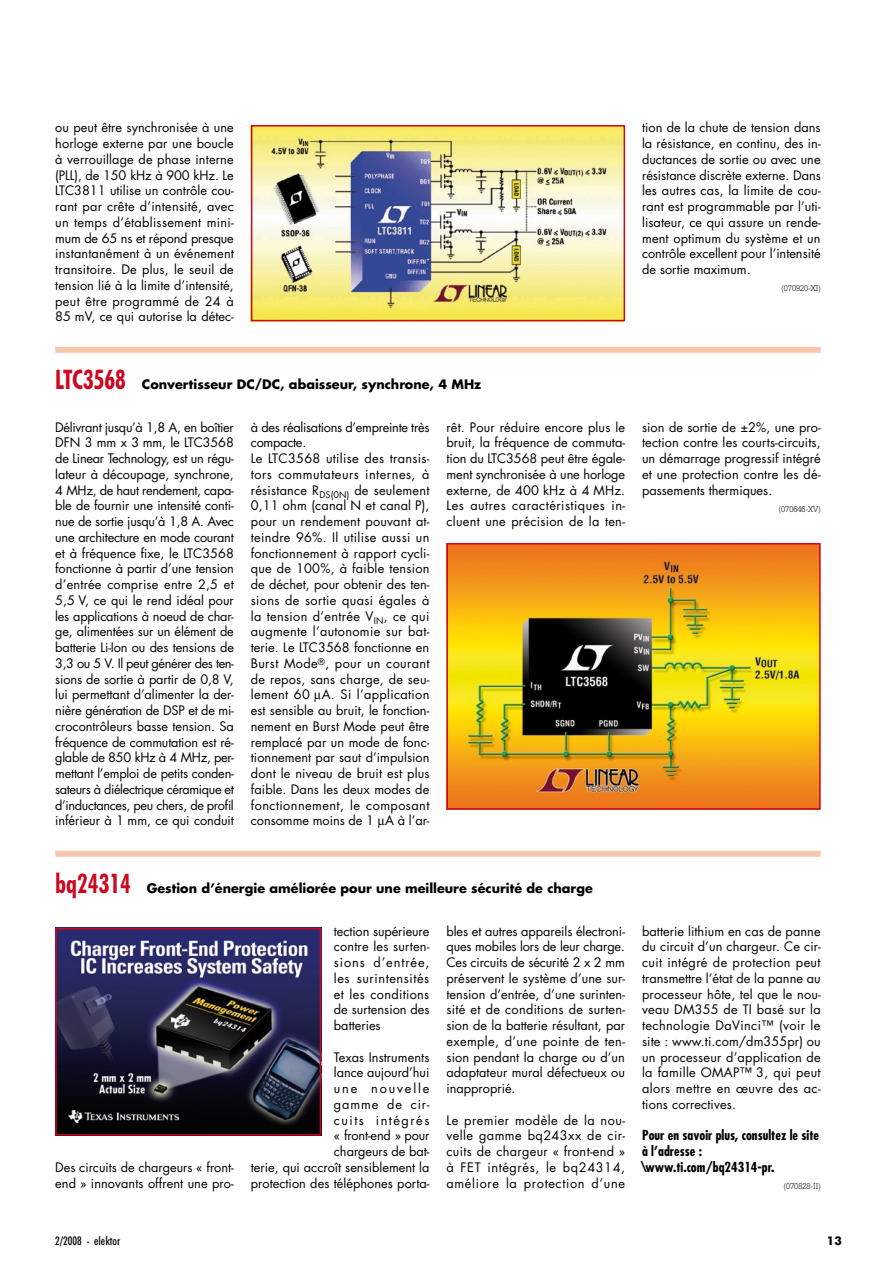
<style>
.page{position:relative;width:893px;height:1263px;background:#fff}
.page>*{position:absolute;margin:0;border:0;box-sizing:border-box;transform-origin:0 0}
.t1{font:700 condensed 13.5px/15.8px "Futura";color:#000}
.t2{font:12.75px/15.8px "Futura";letter-spacing:.01em;color:#000;text-align:justify}
.t3{font:700 12.75px "Futura";color:#000}
.t4{font:500 condensed 12px "Futura BT";color:#000}
.t5{font:700 12px "Futura BT";color:#000}
.t6{font:300 9px "Serifa BT";color:#000;scale:.9 1}
.s1{font-family:"Futura BT";font-stretch:condensed;font-size:27px;color:#cc071e}
</style>
<div class="page">
<div style="left:55px;top:347px;width:766px;height:6px;background:#f8c5ad"></div>
<img style="left:449px;top:546px;width:369px;height:261px">
<div style="left:446px;top:543px;width:375px;height:267px;border:2px solid #cc071e"></div>
<img style="left:254px;top:128px;width:368px;height:190px">
<div style="left:251px;top:125px;width:374px;height:196px;border:2px solid #cc071e"></div>
<img style="left:58px;top:931px;width:260px;height:202px">
<div style="left:55px;top:928px;width:266px;height:208px;border:2px solid #cc071e"></div>
<div style="left:55px;top:851px;width:766px;height:6px;background:#f8c5ad"></div>
<p class="t2" style="left:55px;top:120px;width:180px">ou peut être synchronisée à une horloge externe par une boucle à verrouillage de phase interne (PLL), de 150 kHz à 900 kHz. Le LTC3811 utilise un contrôle cou&shy;rant par crête d’intensité, avec un temps d’établissement mini&shy;mum de 65 ns et répond presque instantanément à un événement transitoire. De plus, le seuil de tension lié à la limite d’intensité, peut être programmé de 24 à 85 mV, ce qui autorise la détec-</p>
<p class="t2" style="left:642px;top:120px;width:180px">tion de la chute de tension dans la résistance, en continu, des in&shy;ductances de sortie ou avec une résistance discrète externe. Dans les autres cas, la limite de cou&shy;rant est programmable par l’uti&shy;lisateur, ce qui assure un rende&shy;ment optimum du système et un contrôle excellent pour l’intensité de sortie maximum.</p>
<p class="t6" style="left:782px;top:283px;width:45px">(070920-XI)</p>
<p class="t3" style="left:55px;top:375px;width:428px"><span class="s1">LTC3568</span> Convertisseur DC/DC, abaisseur, synchrone, 4 MHz</p>
<p class="t2" style="left:55px;top:419px;width:180px">Délivrant jusqu’à 1,8 A, en boîtier DFN 3 mm x 3 mm, le LTC3568 de Linear Technology, est un régu&shy;lateur à découpage, synchrone, 4 MHz, de haut rendement, capa&shy;ble de fournir une intensité conti&shy;nue de sortie jusqu’à 1,8 A. Avec une architecture en mode courant et à fréquence fixe, le LTC3568 fonctionne à partir d’une tension d’entrée comprise entre 2,5 et 5,5 V, ce qui le rend idéal pour les applications à noeud de char&shy;ge, alimentées sur un élément de batterie Li-Ion ou des tensions de 3,3 ou 5 V. Il peut générer des ten&shy;sions de sortie à partir de 0,8 V, lui permettant d’alimenter la der&shy;nière génération de DSP et de mi&shy;crocontrôleurs basse tension. Sa fréquence de commutation est ré&shy;glable de 850 kHz à 4 MHz, per&shy;mettant l’emploi de petits conden&shy;sateurs à diélectrique céramique et d’inductances, peu chers, de profil inférieur à 1 mm, ce qui conduit</p>
<p class="t2" style="left:251px;top:419px;width:180px;text-align:left">à des réalisations d’empreinte très compacte.<br>Le LTC3568 utilise des transis&shy;tors commutateurs internes, à résistance R<sub>DS(0N)</sub> de seulement<br>0,11 ohm (canal N et canal P), pour un rendement pouvant at&shy;teindre 96%. Il utilise aussi un fonctionnement à rapport cycli&shy;que de 100%, à faible tension de déchet, pour obtenir des ten&shy;sions de sortie quasi égales à la tension d’entrée V<sub>IN</sub>, ce qui augmente l’autonomie sur bat&shy;terie. Le LTC3568 fonctionne en<br>Burst Mode<sup>®</sup>, pour un courant de repos, sans charge, de seu&shy;lement 60 A. Si l’application est sensible au bruit, le fonction&shy;nement en Burst Mode peut être remplacé par un mode de fonc&shy;tionnement par saut d’impulsion dont le niveau de bruit est plus faible. Dans les deux modes de fonctionnement, le composant consomme moins de 1 A à l’ar-</p>
<p class="t2" style="left:446px;top:419px;width:180px">rêt. Pour réduire encore plus le bruit, la fréquence de commuta&shy;tion du LTC3568 peut être égale&shy;ment synchronisée à une horloge externe, de 400 kHz à 4 MHz.<br>Les autres caractéristiques in&shy;cluent une précision de la ten-</p>
<p class="t2" style="left:642px;top:419px;width:180px">sion de sortie de ±2%, une pro&shy;tection contre les courts-circuits, un démarrage progressif intégré et une protection contre les dé&shy;passements thermiques.</p>
<p class="t6" style="left:779px;top:504px;width:48px">(070646-XV)</p>
<p class="t3" style="left:55px;top:879px;width:539px"><span class="s1">bq24314</span> Gestion d’énergie améliorée pour une meilleure sécurité de charge</p>
<p class="t2" style="left:55px;top:1159px;width:180px">Des circuits de chargeurs « front&shy;end » innovants offrent une pro-</p>
<p class="t2" style="left:334px;top:923px;width:97px">tection supérieure contre les surten&shy;sions d’entrée, les surintensités et les conditions de surtension des batteries</p>
<p class="t2" style="left:251px;top:1049px;width:180px;text-align:right">Texas Instruments<br>lance aujourd’hui<br>une nouvelle<br>gamme de cir-<br>cuits intégrés<br>« front-end » pour<br>chargeurs de bat-<br>terie, qui accroît sensiblement la protection des téléphones porta-</p>
<p class="t2" style="left:446px;top:923px;width:180px">bles et autres appareils électroni&shy;ques mobiles lors de leur charge.<br>Ces circuits de sécurité 2 x 2 mm préservent le système d’une sur&shy;tension d’entrée, d’une surinten&shy;sité et de conditions de surten&shy;sion de la batterie résultant, par exemple, d’une pointe de ten&shy;sion pendant la charge ou d’un adaptateur mural défectueux ou inapproprié.</p>
<p class="t2" style="left:446px;top:1112px;width:180px">Le premier modèle de la nou&shy;velle gamme bq243xx de cir&shy;cuits de chargeur « front-end » à FET intégrés, le bq24314, améliore la protection d’une</p>
<p class="t2" style="left:642px;top:923px;width:180px">batterie lithium en cas de panne du circuit d’un chargeur. Ce cir&shy;cuit intégré de protection peut transmettre l’état de la panne au processeur hôte, tel que le nou&shy;veau DM355 de TI basé sur la technologie DaVinci™ (voir le site : www.ti.com/dm355pr) ou un processeur d’application de la famille OMAP™ 3, qui peut alors mettre en œuvre des ac&shy;tions correctives.</p>
<p class="t1" style="left:642px;top:1127px;width:179px">Pour en savoir plus, consultez le site à l’adresse : \www.ti.com/bq24314-pr.</p>
<p class="t6" style="left:784px;top:1181px;width:42px">(070828-II)</p>
<p class="t4" style="left:55px;top:1233px;width:67px">2/2008 - elektor</p>
<p class="t5" style="left:827px;top:1233px;width:16px">13</p>
</div>
